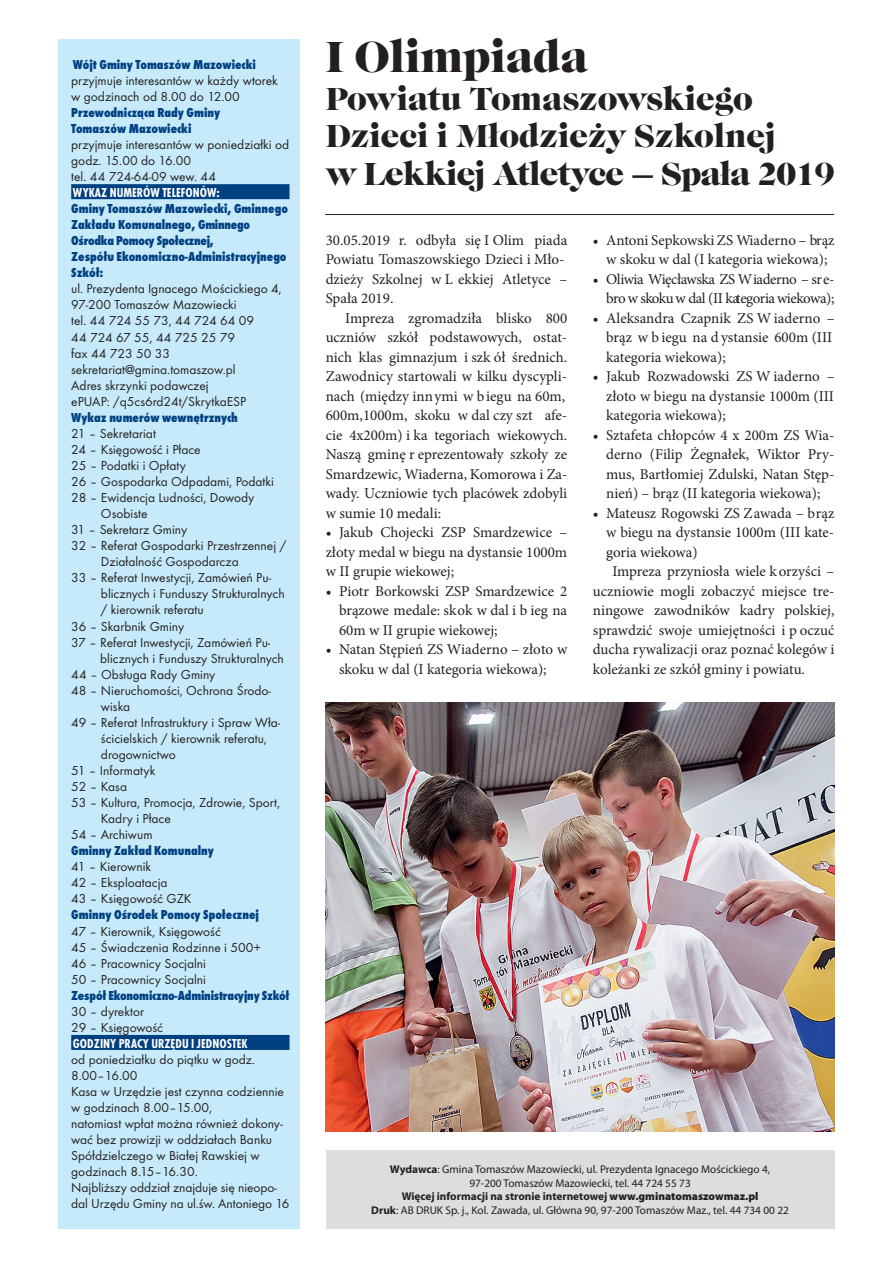
<style>
.page{position:relative;width:893px;height:1263px;background:#fff}
.page>*{position:absolute;margin:0;border:0;box-sizing:border-box;transform-origin:0 0}
.t1{font:45px "Caslon Gra DCE";color:#231f20}
.t2{font:33px/37.5px "Caslon Gra DCE";color:#231f20}
.t3{font:15px/19.5px "Minion Pro";color:#231f20;text-align:justify}
.t4{font:15px/19.5px "Minion Pro";letter-spacing:-.03em;color:#231f20;text-align:right}
.t5{font:13.5px/16px "Futura TCE";color:#231f20}
.t6{font:13.5px/16px "Futura TCE Extr Bold Cond";color:#014081}
.t7{font:700 condensed 13.5px "Futura TCE";color:#fff}
.t8{font:11.25px/13.5px "Myriad Pro";color:#231f20;text-align:center}
.s1{font-weight:700}
.s2{font-weight:900}
</style>
<div class="page">
<div style="left:58px;top:39px;width:242px;height:1190px;background:#c6eafa"></div>
<div style="left:326px;top:1151px;width:508px;height:78px;background:#dcdddf"></div>
<div style="left:71px;top:184px;width:218px;height:15px;background:#014081"></div>
<div style="left:71px;top:1035px;width:218px;height:15px;background:#014081"></div>
<img style="left:326px;top:702px;width:508px;height:429px">
<hr style="left:325px;top:214px;width:509px;height:1px;background:#231f20">
<p class="t6" style="left:73px;top:56px;width:184px">Wójt Gminy Tomaszów Mazowiecki</p>
<p class="t5" style="left:71px;top:72px;width:208px">przyjmuje interesantów w każdy wtorek w godzinach od 8.00 do 12.00</p>
<p class="t6" style="left:71px;top:104px;width:151px">Przewodnicząca Rady Gminy<br>Tomaszów Mazowiecki</p>
<p class="t5" style="left:71px;top:136px;width:219px">przyjmuje interesantów w poniedziałki od godz. 15.00 do 16.00<br>tel. 44 724-64-09 wew. 44</p>
<p class="t7" style="left:73px;top:185px;width:148px">WYKAZ NUMERÓW TELEFONÓW:</p>
<p class="t6" style="left:71px;top:201px;width:218px">Gminy Tomaszów Mazowiecki, Gminnego<br>Zakładu Komunalnego, Gminnego<br>Ośrodka Pomocy Społecznej,<br>Zespółu Ekonomiczno-Administracyjnego<br>Szkół:</p>
<p class="t5" style="left:71px;top:281px;width:212px">ul. Prezydenta Ignacego Mościckiego 4,<br>97-200 Tomaszów Mazowiecki<br>tel. 44 724 55 73, 44 724 64 09<br>44 724 67 55, 44 725 25 79<br>fax 44 723 50 33 sekretariat@gmina.tomaszow.pl<br>Adres skrzynki podawczej<br>ePUAP: /q5cs6rd24t/SkrytkaESP</p>
<p class="t6" style="left:71px;top:409px;width:168px">Wykaz numerów wewnętrznych</p>
<p class="t5" style="left:71px;top:425px;width:86px">21 – Sekretariat</p>
<p class="t5" style="left:71px;top:441px;width:131px">24 – Księgowość i Płace</p>
<p class="t5" style="left:71px;top:457px;width:116px">25 – Podatki i Opłaty</p>
<p class="t5" style="left:71px;top:473px;width:204px">26 – Gospodarka Odpadami, Podatki</p>
<p class="t5" style="left:71px;top:489px;width:185px">28 – Ewidencja Ludności, Dowody</p>
<p class="t5" style="left:101px;top:505px;width:48px">Osobiste</p>
<p class="t5" style="left:71px;top:522px;width:118px">31 – Sekretarz Gminy</p>
<p class="t5" style="left:71px;top:538px;width:216px">32 – Referat Gospodarki Przestrzennej /</p>
<p class="t5" style="left:101px;top:554px;width:139px">Działalność Gospodarcza</p>
<p class="t5" style="left:71px;top:570px;width:201px">33 – Referat Inwestycji, Zamówień Pu-</p>
<p class="t5" style="left:101px;top:586px;width:185px">blicznych i Funduszy Strukturalnych</p>
<p class="t5" style="left:101px;top:602px;width:104px">/ kierownik referatu</p>
<p class="t5" style="left:71px;top:618px;width:114px">36 – Skarbnik Gminy</p>
<p class="t5" style="left:71px;top:634px;width:201px">37 – Referat Inwestycji, Zamówień Pu-</p>
<p class="t5" style="left:100px;top:650px;width:185px">blicznych i Funduszy Strukturalnych</p>
<p class="t5" style="left:71px;top:666px;width:146px">44 – Obsługa Rady Gminy</p>
<p class="t5" style="left:71px;top:682px;width:201px">48 – Nieruchomości, Ochrona Środo-</p>
<p class="t5" style="left:101px;top:698px;width:31px">wiska</p>
<p class="t5" style="left:71px;top:714px;width:211px">49 – Referat Infrastruktury i Spraw Wła-</p>
<p class="t5" style="left:101px;top:730px;width:168px">ścicielskich / kierownik referatu,</p>
<p class="t5" style="left:101px;top:746px;width:76px">drogownictwo</p>
<p class="t5" style="left:71px;top:762px;width:86px">51 – Informatyk</p>
<p class="t5" style="left:71px;top:778px;width:57px">52 – Kasa</p>
<p class="t5" style="left:71px;top:794px;width:210px">53 – Kultura, Promocja, Zdrowie, Sport,</p>
<p class="t5" style="left:101px;top:810px;width:72px">Kadry i Płace</p>
<p class="t5" style="left:71px;top:826px;width:83px">54 – Archiwum</p>
<p class="t6" style="left:71px;top:843px;width:144px">Gminny Zakład Komunalny</p>
<p class="t5" style="left:71px;top:859px;width:122px">41 – Kierownik<br>42 – Eksploatacja<br>43 – Księgowość GZK</p>
<p class="t6" style="left:71px;top:907px;width:189px">Gminny Ośrodek Pomocy Społecznej</p>
<p class="t5" style="left:71px;top:923px;width:191px">47 – Kierownik, Księgowość<br>45 – Świadczenia Rodzinne i 500+<br>46 – Pracownicy Socjalni<br>50 – Pracownicy Socjalni</p>
<p class="t6" style="left:71px;top:987px;width:220px">Zespół Ekonomiczno-Administracyjny Szkół</p>
<p class="t5" style="left:71px;top:1003px;width:93px">30 – dyrektor<br>29 – Księgowość</p>
<p class="t7" style="left:73px;top:1035px;width:176px">GODZINY PRACY URZĘDU I JEDNOSTEK</p>
<p class="t5" style="left:71px;top:1051px;width:220px">od poniedziałku do piątku w godz.<br>8.00–16.00<br>Kasa w Urzędzie jest czynna codziennie w godzinach 8.00–15.00,<br>natomiast wpłat można również dokony&shy;wać bez prowizji w oddziałach Banku<br>Spółdzielczego w Białej Rawskiej w godzinach 8.15–16.30.<br>Najbliższy oddział znajduje się nieopo&shy;dal Urzędu Gminy na ul.św. Antoniego 16</p>
<h1 class="t1" style="left:326px;top:30px;width:264px">I Olimpiada</h1>
<h2 class="t2" style="left:326px;top:81px;width:510px">Powiatu Tomaszowskiego<br>Dzieci i Młodzieży Szkolnej<br>w Lekkiej Atletyce – Spała 2019</h2>
<p class="t3" style="left:326px;top:230px;width:243px;text-align:left">30.05.2019 r. odbyła się I Olim piada<br>Powiatu Tomaszowskiego Dzieci i Mło&shy;dzieży Szkolnej w L ekkiej Atletyce –<br>Spała 2019.</p>
<p class="t3" style="left:326px;top:308px;width:243px;text-align:left;text-indent:20px">Impreza zgromadziła blisko 800 uczniów szkół podstawowych, ostat&shy;nich klas gimnazjum i szk ół średnich.<br>Zawodnicy startowali w kilku dyscypli&shy;nach (między innymi w b iegu na 60m, 600m,1000m, skoku w dal czy szt afe&shy;cie 4x200m) i ka tegoriach wiekowych.<br>Naszą gminę r eprezentowały szkoły ze Smardzewic, Wiaderna, Komorowa i Za&shy;wady. Uczniowie tych placówek zdobyli w sumie 10 medali:</p>
<p class="t3" style="left:326px;top:523px;width:243px">• Jakub Chojecki ZSP Smardzewice – złoty medal w biegu na dystansie 1000m w II grupie wiekowej;</p>
<p class="t3" style="left:339px;top:581px;width:230px;text-indent:-13px">• Piotr Borkowski ZSP Smardzewice 2 brązowe medale: skok w dal i b ieg na 60m w II grupie wiekowej;</p>
<p class="t3" style="left:326px;top:640px;width:243px;text-align:center">• Natan Stępień ZS Wiaderno – złoto w skoku w dal (I kategoria wiekowa);</p>
<p class="t3" style="left:593px;top:230px;width:243px;text-align:center">• Antoni Sepkowski ZS Wiaderno – brąz w skoku w dal (I kategoria wiekowa);</p>
<p class="t4" style="left:593px;top:269px;width:243px">• Oliwia Więcławska ZS Wiaderno – sre&shy;bro w skoku w dal (II kategoria wiekowa);</p>
<p class="t3" style="left:606px;top:308px;width:230px;text-align:left;text-indent:-13px">• Aleksandra Czapnik ZS W iaderno – brąz w b iegu na d ystansie 600m (III kategoria wiekowa);</p>
<p class="t3" style="left:606px;top:367px;width:230px;text-indent:-13px">• Jakub Rozwadowski ZS W iaderno – złoto w biegu na dystansie 1000m (III kategoria wiekowa);</p>
<p class="t3" style="left:606px;top:425px;width:230px;text-indent:-13px">• Sztafeta chłopców 4 x 200m ZS Wia&shy;derno (Filip Żegnałek, Wiktor Pry&shy;mus, Bartłomiej Zdulski, Natan Stęp&shy;nień) – brąz (II kategoria wiekowa);</p>
<p class="t3" style="left:593px;top:503px;width:243px">• Mateusz Rogowski ZS Zawada – brąz</p>
<p class="t3" style="left:606px;top:523px;width:230px">w biegu na dystansie 1000m (III kate-</p>
<p class="t3" style="left:606px;top:542px;width:93px">goria wiekowa)</p>
<p class="t3" style="left:612px;top:562px;width:224px">Impreza przyniosła wiele k orzyści –</p>
<p class="t3" style="left:593px;top:581px;width:243px">uczniowie mogli zobaczyć miejsce tre-</p>
<p class="t3" style="left:593px;top:601px;width:243px">ningowe zawodników kadry polskiej,</p>
<p class="t3" style="left:593px;top:620px;width:243px">sprawdzić swoje umiejętności i p oczuć</p>
<p class="t3" style="left:593px;top:640px;width:243px">ducha rywalizacji oraz poznać kolegów i</p>
<p class="t3" style="left:593px;top:659px;width:214px">koleżanki ze szkół gminy i powiatu.</p>
<p class="t8" style="left:371px;top:1162px;width:419px"><span class="s1">Wydawca</span>: Gmina Tomaszów Mazowiecki, ul. Prezydenta Ignacego Mościckiego 4,<br>97-200 Tomaszów Mazowiecki, tel. 44 724 55 73<br><span class="s1">Więcej informacji na stronie internetowej</span> <span class="s2">www.gminatomaszowmaz.pl<br></span><span class="s1">Druk</span>: AB DRUK Sp. j., Kol. Zawada, ul. Główna 90, 97-200 Tomaszów Maz., tel. 44 734 00 22</p>
</div>
